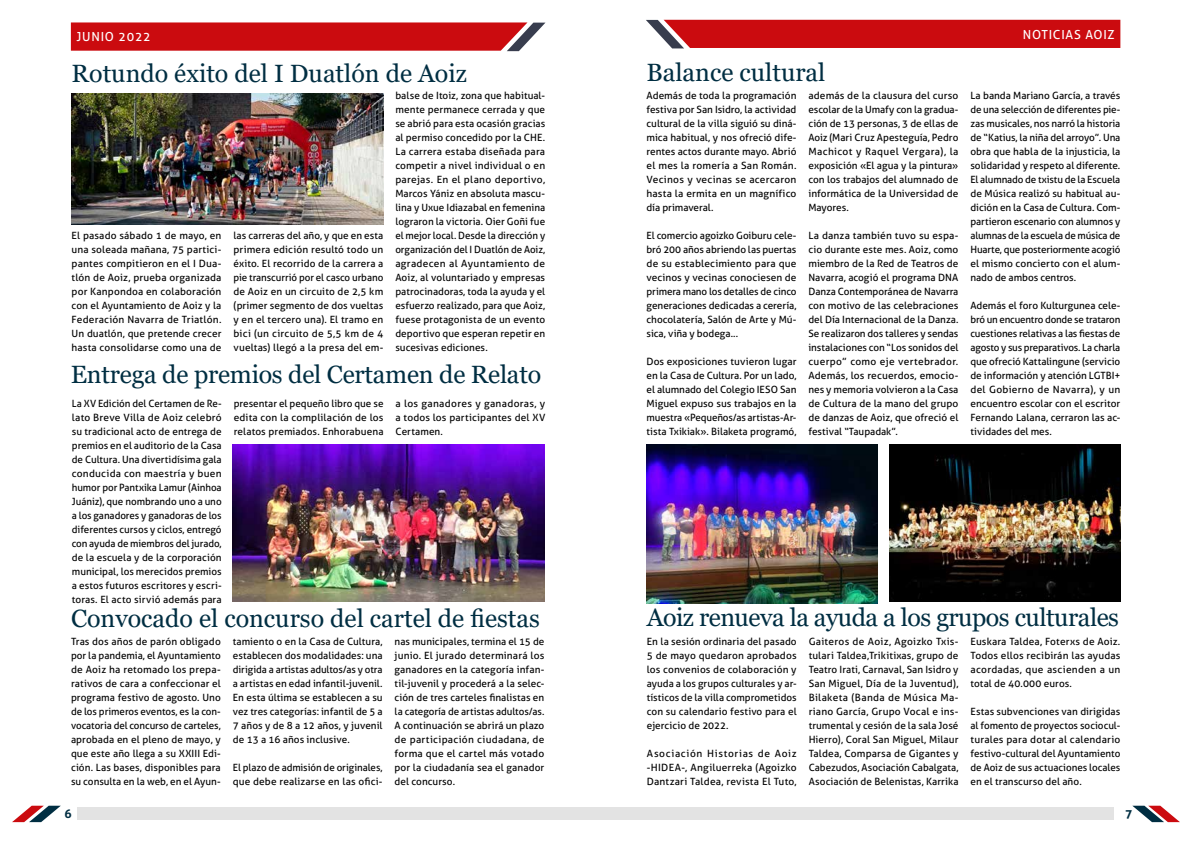
<style>
.page{position:relative;width:1191px;height:842px;background:#fff}
.page>*{position:absolute;margin:0;border:0;box-sizing:border-box;transform-origin:0 0}
.t1{font:25px "Georgia";color:#002e42}
.t2{font:25px "Georgia";letter-spacing:-.02em;color:#002e42}
.t3{font:12.5px "Aller";letter-spacing:.06em;color:#fff}
.t4{font:700 12px "Aller";color:#002e42}
.t5{font:10px/14px "Aller";letter-spacing:.005em;color:#000;text-align:justify}
</style>
<div class="page">
<div style="left:77px;top:807px;width:518px;height:13px;background:#e3e3e3"></div>
<div style="left:595px;top:807px;width:519px;height:13px;background:#e3e3e3"></div>
<svg style="left:1132px;top:806px;width:48px;height:16px"></svg>
<svg style="left:12px;top:806px;width:49px;height:16px"></svg>
<svg style="left:71px;top:22px;width:475px;height:29px;background:#ca1c20"></svg>
<div style="left:646px;top:20px;width:474px;height:28px;background:#cb0b0f"></div>
<img style="left:72px;top:94px;width:311px;height:130px">
<img style="left:889px;top:445px;width:231px;height:157px">
<img style="left:232px;top:445px;width:312px;height:157px">
<img style="left:647px;top:445px;width:230px;height:159px">
<p class="t3" style="left:77px;top:29px;width:76px">JUNIO 2022</p>
<h1 class="t1" style="left:72px;top:58px;width:397px">Rotundo éxito del I Duatlón de Aoiz</h1>
<h1 class="t1" style="left:646px;top:57px;width:180px">Balance cultural</h1>
<p class="t3" style="left:1022px;top:27px;width:93px">NOTICIAS AOIZ</p>
<p class="t5" style="left:646px;top:88px;width:151px">Además de toda la programación festiva por San Isidro, la actividad cultural de la villa siguió su diná&shy;mica habitual, y nos ofreció dife&shy;rentes actos durante mayo. Abrió el mes la romería a San Román.<br>Vecinos y vecinas se acercaron hasta la ermita en un magnífico día primaveral.</p>
<p class="t5" style="left:646px;top:228px;width:151px">El comercio agoizko Goiburu cele&shy;bró 200 años abriendo las puertas de su establecimiento para que vecinos y vecinas conociesen de primera mano los detalles de cinco generaciones dedicadas a cerería, chocolatería, Salón de Arte y Mú&shy;sica, viña y bodega...</p>
<p class="t5" style="left:646px;top:354px;width:151px">Dos exposiciones tuvieron lugar en la Casa de Cultura. Por un lado, el alumnado del Colegio IESO San Miguel expuso sus trabajos en la muestra «Pequeños/as artistas-Ar&shy;tista Txikiak». Bilaketa programó,</p>
<p class="t5" style="left:808px;top:88px;width:151px">además de la clausura del curso escolar de la Umafy con la gradua&shy;ción de 13 personas, 3 de ellas de Aoiz (Mari Cruz Apesteguía, Pedro Machicot y Raquel Vergara), la exposición «El agua y la pintura» con los trabajos del alumnado de informática de la Universidad de Mayores.</p>
<p class="t5" style="left:808px;top:228px;width:151px">La danza también tuvo su espa&shy;cio durante este mes. Aoiz, como miembro de la Red de Teatros de Navarra, acogió el programa DNA Danza Contemporánea de Navarra con motivo de las celebraciones del Día Internacional de la Danza.<br>Se realizaron dos talleres y sendas instalaciones con “Los sonidos del cuerpo” como eje vertebrador.<br>Además, los recuerdos, emocio&shy;nes y memoria volvieron a la Casa de Cultura de la mano del grupo de danzas de Aoiz, que ofreció el festival “Taupadak”.</p>
<p class="t5" style="left:970px;top:88px;width:151px">La banda Mariano García, a través de una selección de diferentes pie&shy;zas musicales, nos narró la historia de “Katius, la niña del arroyo”. Una obra que habla de la injusticia, la solidaridad y respeto al diferente.<br>El alumnado de txistu de la Escuela de Música realizó su habitual au&shy;dición en la Casa de Cultura. Com&shy;partieron escenario con alumnos y alumnas de la escuela de música de Huarte, que posteriormente acogió el mismo concierto con el alum&shy;nado de ambos centros.</p>
<p class="t5" style="left:970px;top:298px;width:151px">Además el foro Kulturgunea cele&shy;bró un encuentro donde se trataron cuestiones relativas a las fiestas de agosto y sus preparativos. La charla que ofreció Kattalingune (servicio de información y atención LGTBI+ del Gobierno de Navarra), y un encuentro escolar con el escritor Fernando Lalana, cerraron las ac&shy;tividades del mes.</p>
<p class="t5" style="left:395px;top:88px;width:151px">balse de Itoiz, zona que habitual&shy;mente permanece cerrada y que se abrió para esta ocasión gracias al permiso concedido por la CHE.<br>La carrera estaba diseñada para competir a nivel individual o en parejas. En el plano deportivo, Marcos Yániz en absoluta mascu&shy;lina y Uxue Idiazabal en femenina lograron la victoria. Oier Goñi fue el mejor local. Desde la dirección y organización del I Duatlón de Aoiz, agradecen al Ayuntamiento de Aoiz, al voluntariado y empresas patrocinadoras, toda la ayuda y el esfuerzo realizado, para que Aoiz, fuese protagonista de un evento deportivo que esperan repetir en sucesivas ediciones.</p>
<p class="t5" style="left:72px;top:228px;width:151px">El pasado sábado 1 de mayo, en una soleada mañana, 75 partici&shy;pantes compitieron en el I Dua&shy;tlón de Aoiz, prueba organizada por Kanpondoa en colaboración con el Ayuntamiento de Aoiz y la Federación Navarra de Triatlón.<br>Un duatlón, que pretende crecer hasta consolidarse como una de</p>
<p class="t5" style="left:233px;top:228px;width:151px">las carreras del año, y que en esta primera edición resultó todo un éxito. El recorrido de la carrera a pie transcurrió por el casco urbano de Aoiz en un circuito de 2,5 km (primer segmento de dos vueltas y en el tercero una). El tramo en bici (un circuito de 5,5 km de 4 vueltas) llegó a la presa del em-</p>
<h1 class="t1" style="left:71px;top:359px;width:472px">Entrega de premios del Certamen de Relato</h1>
<p class="t5" style="left:72px;top:396px;width:151px">La XV Edición del Certamen de Re&shy;lato Breve Villa de Aoiz celebró su tradicional acto de entrega de premios en el auditorio de la Casa de Cultura. Una divertidísima gala conducida con maestría y buen humor por Pantxika Lamur (Ainhoa Juániz), que nombrando uno a uno a los ganadores y ganadoras de los diferentes cursos y ciclos, entregó con ayuda de miembros del jurado, de la escuela y de la corporación municipal, los merecidos premios a estos futuros escritores y escri&shy;toras. El acto sirvió además para</p>
<p class="t5" style="left:234px;top:396px;width:151px">presentar el pequeño libro que se edita con la complilación de los relatos premiados. Enhorabuena</p>
<p class="t5" style="left:395px;top:396px;width:151px">a los ganadores y ganadoras, y a todos los participantes del XV Certamen.</p>
<h1 class="t1" style="left:71px;top:603px;width:470px">Convocado el concurso del cartel de fiestas</h1>
<h1 class="t2" style="left:647px;top:602px;width:474px">Aoiz renueva la ayuda a los grupos culturales</h1>
<p class="t5" style="left:71px;top:634px;width:151px">Tras dos años de parón obligado por la pandemia, el Ayuntamiento de Aoiz ha retomado los prepa&shy;rativos de cara a confeccionar el programa festivo de agosto. Uno de los primeros eventos, es la con&shy;vocatoria del concurso de carteles, aprobada en el pleno de mayo, y que este año llega a su XXIII Edi&shy;ción. Las bases, disponibles para su consulta en la web, en el Ayun-</p>
<p class="t5" style="left:233px;top:634px;width:151px">tamiento o en la Casa de Cultura, establecen dos modalidades: una dirigida a artistas adultos/as y otra a artistas en edad infantil-juvenil.<br>En esta última se establecen a su vez tres categorías: infantil de 5 a 7 años y de 8 a 12 años, y juvenil de 13 a 16 años inclusive.</p>
<p class="t5" style="left:233px;top:760px;width:151px">El plazo de admisión de originales, que debe realizarse en las ofici-</p>
<p class="t5" style="left:394px;top:634px;width:151px">nas municipales, termina el 15 de junio. El jurado determinará los ganadores en la categoría infan&shy;til-juvenil y procederá a la selec&shy;ción de tres carteles finalistas en la categoría de artistas adultos/as.<br>A continuación se abrirá un plazo de participación ciudadana, de forma que el cartel más votado por la ciudadanía sea el ganador del concurso.</p>
<p class="t5" style="left:647px;top:634px;width:151px">En la sesión ordinaria del pasado 5 de mayo quedaron aprobados los convenios de colaboración y ayuda a los grupos culturales y ar&shy;tísticos de la villa comprometidos con su calendario festivo para el ejercicio de 2022.</p>
<p class="t5" style="left:647px;top:746px;width:151px">Asociación Historias de Aoiz -HIDEA-, Angiluerreka (Agoizko Dantzari Taldea, revista El Tuto,</p>
<p class="t5" style="left:808px;top:634px;width:151px">Gaiteros de Aoiz, Agoizko Txis&shy;tulari Taldea,Trikitixas, grupo de Teatro Irati, Carnaval, San Isidro y San Miguel, Día de la Juventud), Bilaketa (Banda de Música Ma&shy;riano García, Grupo Vocal e ins&shy;trumental y cesión de la sala José Hierro), Coral San Miguel, Milaur Taldea, Comparsa de Gigantes y Cabezudos, Asociación Cabalgata, Asociación de Belenistas, Karrika</p>
<p class="t5" style="left:970px;top:634px;width:151px">Euskara Taldea, Foterxs de Aoiz.<br>Todos ellos recibirán las ayudas acordadas, que ascienden a un total de 40.000 euros.</p>
<p class="t5" style="left:970px;top:704px;width:151px">Estas subvenciones van dirigidas al fomento de proyectos sociocul&shy;turales para dotar al calendario festivo-cultural del Ayuntamiento de Aoiz de sus actuaciones locales en el transcurso del año.</p>
<p class="t4" style="left:64px;top:806px;width:9px">6</p>
<p class="t4" style="left:1125px;top:806px;width:9px">7</p>
</div>
